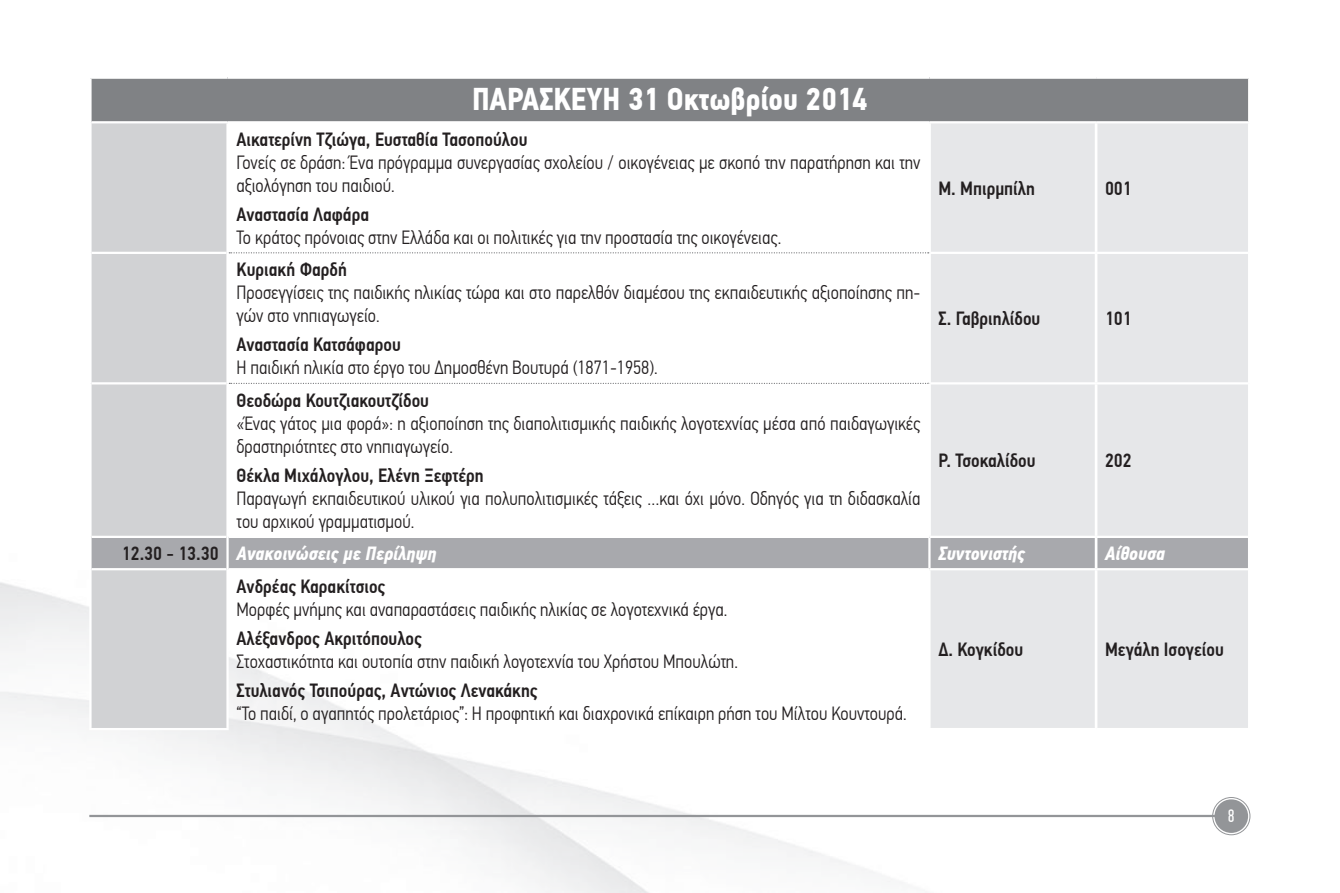
<style>
.page{position:relative;width:1340px;height:893px;background:#fff}
.page>*{position:absolute;margin:0;border:0;box-sizing:border-box;transform-origin:0 0}
.t1{font:700 31.5px "PF Din Text Cond Pro";color:#fff}
.t2{font:300 19.12px/22.9px "PF Din Text Cond Pro";color:#231f20}
.t3{font:500 19.12px "PF Din Text Cond Pro";color:#231f20}
.t4{font:italic 700 19.12px "PF Din Text Cond Pro";color:#fff}
.t5{font:18px "PF Din Text Comp Pro";color:#fff}
.s1{font-weight:500;font-style:normal;color:#231f20}
</style>
<div class="page">
<hr style="left:89px;top:815px;width:1128px;height:2px;background:#939598">
<div style="left:1214px;top:799px;width:34px;height:34px;background:#939598;border-radius:50%"></div>
<div style="left:1212px;top:797px;width:38px;height:38px;border:1px solid #939598;border-radius:50%"></div>
<div style="left:1215px;top:801px;width:31px;height:30px;border:1px solid #939598;border-radius:50%"></div>
<div style="left:90px;top:78px;width:1159px;height:44px;background:#808285"></div>
<div style="left:92px;top:123px;width:134px;height:605px;background:#d1d2d4"></div>
<div style="left:930px;top:123px;width:318px;height:605px;background:#e6e7e9"></div>
<div style="left:92px;top:538px;width:1156px;height:30px;background:#a8a9ad"></div>
<hr style="left:1094px;top:123px;width:3px;height:129px;background:#fff">
<hr style="left:1094px;top:254px;width:3px;height:128px;background:#fff">
<hr style="left:1094px;top:384px;width:3px;height:152px;background:#fff">
<hr style="left:1094px;top:538px;width:3px;height:30px;background:#fff">
<hr style="left:1094px;top:570px;width:3px;height:158px;background:#fff">
<hr style="left:92px;top:252px;width:134px;height:2px;background:#fff">
<hr style="left:92px;top:382px;width:134px;height:2px;background:#fff">
<hr style="left:92px;top:536px;width:134px;height:2px;background:#fff">
<hr style="left:92px;top:568px;width:134px;height:2px;background:#fff">
<hr style="left:930px;top:252px;width:166px;height:2px;background:#fff">
<hr style="left:1096px;top:252px;width:152px;height:2px;background:#fff">
<hr style="left:930px;top:382px;width:166px;height:2px;background:#fff">
<hr style="left:1096px;top:382px;width:152px;height:2px;background:#fff">
<hr style="left:929px;top:536px;width:167px;height:2px;background:#fff">
<hr style="left:1096px;top:536px;width:152px;height:2px;background:#fff">
<hr style="left:929px;top:568px;width:167px;height:2px;background:#fff">
<hr style="left:1096px;top:568px;width:152px;height:2px;background:#fff">
<hr style="left:89px;top:77px;width:138px;height:2px;background:#fff">
<hr style="left:89px;top:79px;width:3px;height:43px;background:#fff">
<hr style="left:227px;top:77px;width:702px;height:2px;background:#fff">
<hr style="left:929px;top:77px;width:167px;height:2px;background:#fff">
<hr style="left:1096px;top:77px;width:154px;height:2px;background:#fff">
<hr style="left:1248px;top:79px;width:2px;height:42px;background:#fff">
<hr style="left:92px;top:121px;width:135px;height:2px;background:#fff">
<hr style="left:227px;top:121px;width:702px;height:2px;background:#fff">
<hr style="left:929px;top:121px;width:167px;height:2px;background:#fff">
<hr style="left:1096px;top:121px;width:154px;height:2px;background:#fff">
<hr style="left:226px;top:537px;width:3px;height:32px;background:#fff">
<hr style="left:928px;top:538px;width:2px;height:30px;background:#fff">
<svg style="left:229px;top:252px;width:699px;height:1px"></svg>
<svg style="left:229px;top:383px;width:699px;height:1px"></svg>
<h1 class="t1" style="left:472px;top:80px;width:397px">ΠΑΡΑΣΚΕΥΗ 31 Οκτωβρίου 2014</h1>
<p class="t3" style="left:236px;top:128px;width:292px">Αικατερίνη Τζιώγα, Ευσταθία Τασοπούλου</p>
<p class="t2" style="left:236px;top:151px;width:685px">Γονείς σε δράση: Ένα πρόγραμμα συνεργασίας σχολείου / οικογένειας με σκοπό την παρατήρηση και την αξιολόγηση του παιδιού.</p>
<p class="t3" style="left:236px;top:203px;width:134px">Αναστασία Λαφάρα</p>
<p class="t2" style="left:236px;top:226px;width:546px">Το κράτος πρόνοιας στην Ελλάδα και οι πολιτικές για την προστασία της οικογένειας.</p>
<p class="t3" style="left:236px;top:258px;width:112px">Κυριακή Φαρδή</p>
<p class="t2" style="left:236px;top:281px;width:685px">Προσεγγίσεις της παιδικής ηλικίας τώρα και στο παρελθόν διαμέσου της εκπαιδευτικής αξιοποίησης πη&shy;γών στο νηπιαγωγείο.</p>
<p class="t3" style="left:236px;top:333px;width:166px">Αναστασία Κατσάφαρου</p>
<p class="t2" style="left:236px;top:356px;width:422px">Η παιδική ηλικία στο έργο του Δημοσθένη Βουτυρά (1871-1958).</p>
<p class="t3" style="left:236px;top:389px;width:194px">Θεοδώρα Κουτζιακουτζίδου</p>
<p class="t2" style="left:236px;top:412px;width:685px">«Ένας γάτος μια φορά»: η αξιοποίηση της διαπολιτισμικής παιδικής λογοτεχνίας μέσα από παιδαγωγικές δραστηριότητες στο νηπιαγωγείο.</p>
<p class="t3" style="left:236px;top:464px;width:249px">Θέκλα Μιχάλογλου, Ελένη Ξεφτέρη</p>
<p class="t2" style="left:236px;top:487px;width:685px">Παραγωγή εκπαιδευτικού υλικού για πολυπολιτισμικές τάξεις …και όχι μόνο. Οδηγός για τη διδασκαλία του αρχικού γραμματισμού.</p>
<p class="t3" style="left:938px;top:177px;width:98px">Μ. Μπιρμπίλη</p>
<p class="t3" style="left:1105px;top:177px;width:28px">001</p>
<p class="t3" style="left:938px;top:307px;width:103px">Σ. Γαβριηλίδου</p>
<p class="t3" style="left:1105px;top:307px;width:28px">101</p>
<p class="t3" style="left:938px;top:449px;width:99px">Ρ. Τσοκαλίδου</p>
<p class="t3" style="left:1105px;top:449px;width:28px">202</p>
<p class="t4" style="left:122px;top:542px;width:316px"><span class="s1">12.30 - 13.30</span> Ανακοινώσεις με Περίληψη</p>
<p class="t4" style="left:938px;top:542px;width:88px">Συντονιστής</p>
<p class="t4" style="left:1105px;top:542px;width:61px">Αίθουσα</p>
<p class="t3" style="left:236px;top:574px;width:150px">Aνδρέας Καρακίτσιος</p>
<p class="t2" style="left:236px;top:598px;width:492px">Μορφές μνήμης και αναπαραστάσεις παιδικής ηλικίας σε λογοτεχνικά έργα.</p>
<p class="t3" style="left:236px;top:627px;width:187px">Αλέξανδρος Ακριτόπουλος</p>
<p class="t2" style="left:236px;top:650px;width:503px">Στοχαστικότητα και ουτοπία στην παιδική λογοτεχνία του Χρήστου Μπουλώτη.</p>
<p class="t3" style="left:236px;top:679px;width:303px">Στυλιανός Τσιπούρας, Αντώνιος Λενακάκης</p>
<p class="t2" style="left:236px;top:702px;width:671px">“Το παιδί, ο αγαπητός προλετάριος”: Η προφητική και διαχρονικά επίκαιρη ρήση του Μίλτου Κουντουρά.</p>
<p class="t3" style="left:938px;top:638px;width:86px">Δ. Κογκίδου</p>
<p class="t3" style="left:1105px;top:638px;width:120px">Μεγάλη Ισογείου</p>
<p class="t5" style="left:1227px;top:805px;width:8px">8</p>
</div>
